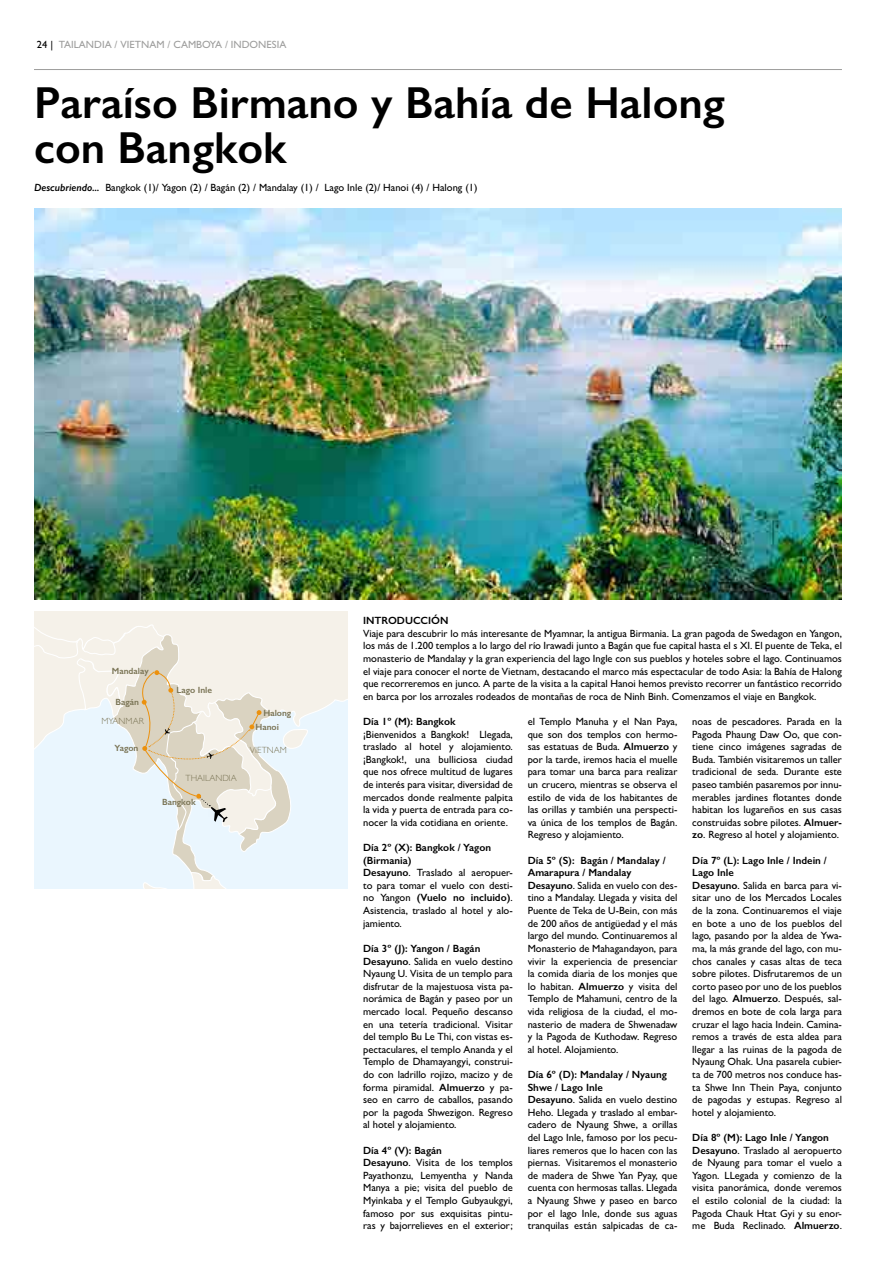
<style>
.page{position:relative;width:893px;height:1263px;background:#fff}
.page>*{position:absolute;margin:0;border:0;box-sizing:border-box;transform-origin:0 0}
.t1{font:600 45px/45px "Gill Sans";color:#000}
.t2{font:500 10.5px/12.6px "Gill Sans";color:#000}
.t3{font:500 10.5px "Gill Sans";color:#9d9d9c}
.t4{font:600 10.5px "Gill Sans";color:#000}
.t5{font:600 9px "Gill Sans";color:#797354}
.t6{font:300 9px "Gill Sans";color:#797354}
.s1{color:#000}
.s2{font-weight:600;font-style:italic}
.s3{font-weight:600}
</style>
<div class="page">
<hr style="left:34px;top:69px;width:808px;height:1px;background:#9d9d9c">
<svg style="left:34px;top:612px;width:314px;height:277px;background:#ebeeeb"></svg>
<img style="left:34px;top:208px;width:808px;height:391px">
<p class="t3" style="left:37px;top:38px;width:251px"><span class="s1">24 |</span> TAILANDIA / VIETNAM / CAMBOYA / INDONESIA</p>
<h1 class="t1" style="left:34px;top:80px;width:692px">Paraíso Birmano y Bahía de Halong con Bangkok</h1>
<p class="t2" style="left:34px;top:181px;width:445px"><span class="s2">Descubriendo...</span> Bangkok (1)/ Yagon (2) / Bagán (2) / Mandalay (1) / Lago Inle (2)/ Hanoi (4) / Halong (1)</p>
<p class="t5" style="left:112px;top:666px;width:38px">Mandalay</p>
<p class="t5" style="left:115px;top:696px;width:25px">Bagán</p>
<p class="t6" style="left:101px;top:715px;width:44px">MYANMAR</p>
<p class="t5" style="left:115px;top:742px;width:25px">Yagon</p>
<p class="t5" style="left:176px;top:684px;width:37px">Lago Inle</p>
<p class="t6" style="left:186px;top:773px;width:53px">THAILANDIA</p>
<p class="t5" style="left:162px;top:796px;width:35px">Bangkok</p>
<p class="t5" style="left:263px;top:707px;width:29px">Halong</p>
<p class="t5" style="left:255px;top:722px;width:25px">Hanoi</p>
<p class="t6" style="left:250px;top:744px;width:38px">VIETNAM</p>
<p class="t4" style="left:363px;top:614px;width:87px">INTRODUCCIÓN</p>
<p class="t2" style="left:363px;top:627px;width:480px;text-align:justify">Viaje para descubrir lo más interesante de Myamnar, la antigua Birmania. La gran pagoda de Swedagon en Yangon, los más de 1.200 templos a lo largo del río Irawadi junto a Bagán que fue capital hasta el s XI. El puente de Teka, el monasterio de Mandalay y la gran experiencia del lago Ingle con sus pueblos y hoteles sobre el lago. Continuamos el viaje para conocer el norte de Vietnam, destacando el marco más espectacular de todo Asia: la Bahía de Halong que recorreremos en junco. A parte de la visita a la capital Hanoi hemos previsto recorrer un fantástico recorrido en barca por los arrozales rodeados de montañas de roca de Ninh Binh. Comenzamos el viaje en Bangkok.</p>
<p class="t4" style="left:363px;top:715px;width:94px">Día 1º (M): Bangkok</p>
<p class="t2" style="left:363px;top:728px;width:151px;text-align:justify">¡Bienvenidos a Bangkok! Llegada, traslado al hotel y alojamiento. ¡Bangkok!, una bulliciosa ciudad que nos ofrece multitud de lugares de interés para visitar, diversidad de mercados donde realmente palpita la vida y puerta de entrada para co&shy;nocer la vida cotidiana en oriente.</p>
<p class="t2" style="left:363px;top:841px;width:151px"><span class="s3">Día 2º (X): Bangkok / Yagon (Birmania)<br>Desayuno</span>. Traslado al aeropuer&shy;to para tomar el vuelo con desti&shy;no Yangon <span class="s3">(Vuelo no incluido)</span>.<br>Asistencia, traslado al hotel y alo&shy;jamiento.</p>
<p class="t2" style="left:363px;top:942px;width:151px"><span class="s3">Día 3º (J): Yangon / Bagán<br>Desayuno</span>. Salida en vuelo destino<br>Nyaung U. Visita de un templo para disfrutar de la majestuosa vista pa&shy;norámica de Bagán y paseo por un mercado local. Pequeño descanso en una tetería tradicional. Visitar del templo Bu Le Thi, con vistas es&shy;pectaculares, el templo Ananda y el<br>Templo de Dhamayangyi, construi&shy;do con ladrillo rojizo, macizo y de forma piramidal. <span class="s3">Almuerzo</span> y pa&shy;seo en carro de caballos, pasando por la pagoda Shwezigon. Regreso al hotel y alojamiento.</p>
<p class="t2" style="left:363px;top:1143px;width:151px"><span class="s3">Día 4º (V): Bagán<br>Desayuno</span>. Visita de los templos<br>Payathonzu, Lemyentha y Nanda<br>Manya a pie; visita del pueblo de<br>Myinkaba y el Templo Gubyaukgyi, famoso por sus exquisitas pintu&shy;ras y bajorrelieves en el exterior;</p>
<p class="t2" style="left:528px;top:715px;width:151px;text-align:justify">el Templo Manuha y el Nan Paya, que son dos templos con hermo&shy;sas estatuas de Buda. <span class="s3">Almuerzo</span> y por la tarde, iremos hacia el muelle para tomar una barca para realizar un crucero, mientras se observa el estilo de vida de los habitantes de las orillas y también una perspecti&shy;va única de los templos de Bagán.<br>Regreso y alojamiento.</p>
<p class="t2" style="left:528px;top:854px;width:151px"><span class="s3">Día 5º (S): Bagán / Mandalay /<br>Amarapura / Mandalay<br>Desayuno</span>. Salida en vuelo con des&shy;tino a Mandalay. Llegada y visita del<br>Puente de Teka de U-Bein, con más de 200 años de antigüedad y el más largo del mundo. Continuaremos al<br>Monasterio de Mahagandayon, para vivir la experiencia de presenciar la comida diaria de los monjes que lo habitan. <span class="s3">Almuerzo</span> y visita del<br>Templo de Mahamuni, centro de la vida religiosa de la ciudad, el mo&shy;nasterio de madera de Shwenadaw y la Pagoda de Kuthodaw. Regreso al hotel. Alojamiento.</p>
<p class="t2" style="left:528px;top:1068px;width:151px"><span class="s3">Día 6º (D): Mandalay / Nyaung<br>Shwe / Lago Inle<br>Desayuno</span>. Salida en vuelo destino<br>Heho. Llegada y traslado al embar&shy;cadero de Nyaung Shwe, a orillas del Lago Inle, famoso por los pecu&shy;liares remeros que lo hacen con las piernas. Visitaremos el monasterio de madera de Shwe Yan Pyay, que cuenta con hermosas tallas. Llegada a Nyaung Shwe y paseo en barco por el lago Inle, donde sus aguas tranquilas están salpicadas de ca-</p>
<p class="t2" style="left:692px;top:715px;width:151px;text-align:justify">noas de pescadores. Parada en la Pagoda Phaung Daw Oo, que con&shy;tiene cinco imágenes sagradas de Buda. También visitaremos un taller tradicional de seda. Durante este paseo también pasaremos por innu&shy;merables jardines flotantes donde habitan los lugareños en sus casas construidas sobre pilotes. <span class="s3">Almuer&shy;zo</span>. Regreso al hotel y alojamiento.</p>
<p class="t2" style="left:692px;top:854px;width:151px"><span class="s3">Día 7º (L): Lago Inle / Indein /<br>Lago Inle<br>Desayuno</span>. Salida en barca para vi&shy;sitar uno de los Mercados Locales de la zona. Continuaremos el viaje en bote a uno de los pueblos del lago, pasando por la aldea de Ywa&shy;ma, la más grande del lago, con mu&shy;chos canales y casas altas de teca sobre pilotes. Disfrutaremos de un corto paseo por uno de los pueblos del lago. <span class="s3">Almuerzo</span>. Después, sal&shy;dremos en bote de cola larga para cruzar el lago hacia Indein. Camina&shy;remos a través de esta aldea para llegar a las ruinas de la pagoda de<br>Nyaung Ohak. Una pasarela cubier&shy;ta de 700 metros nos conduce has&shy;ta Shwe Inn Thein Paya, conjunto de pagodas y estupas. Regreso al hotel y alojamiento.</p>
<p class="t2" style="left:692px;top:1131px;width:151px"><span class="s3">Día 8º (M): Lago Inle / Yangon<br>Desayuno</span>. Traslado al aeropuerto de Nyaung para tomar el vuelo a<br>Yagon. LLegada y comienzo de la visita panorámica, donde veremos el estilo colonial de la ciudad: la<br>Pagoda Chauk Htat Gyi y su enor&shy;me Buda Reclinado. <span class="s3">Almuerzo</span>.</p>
</div>
